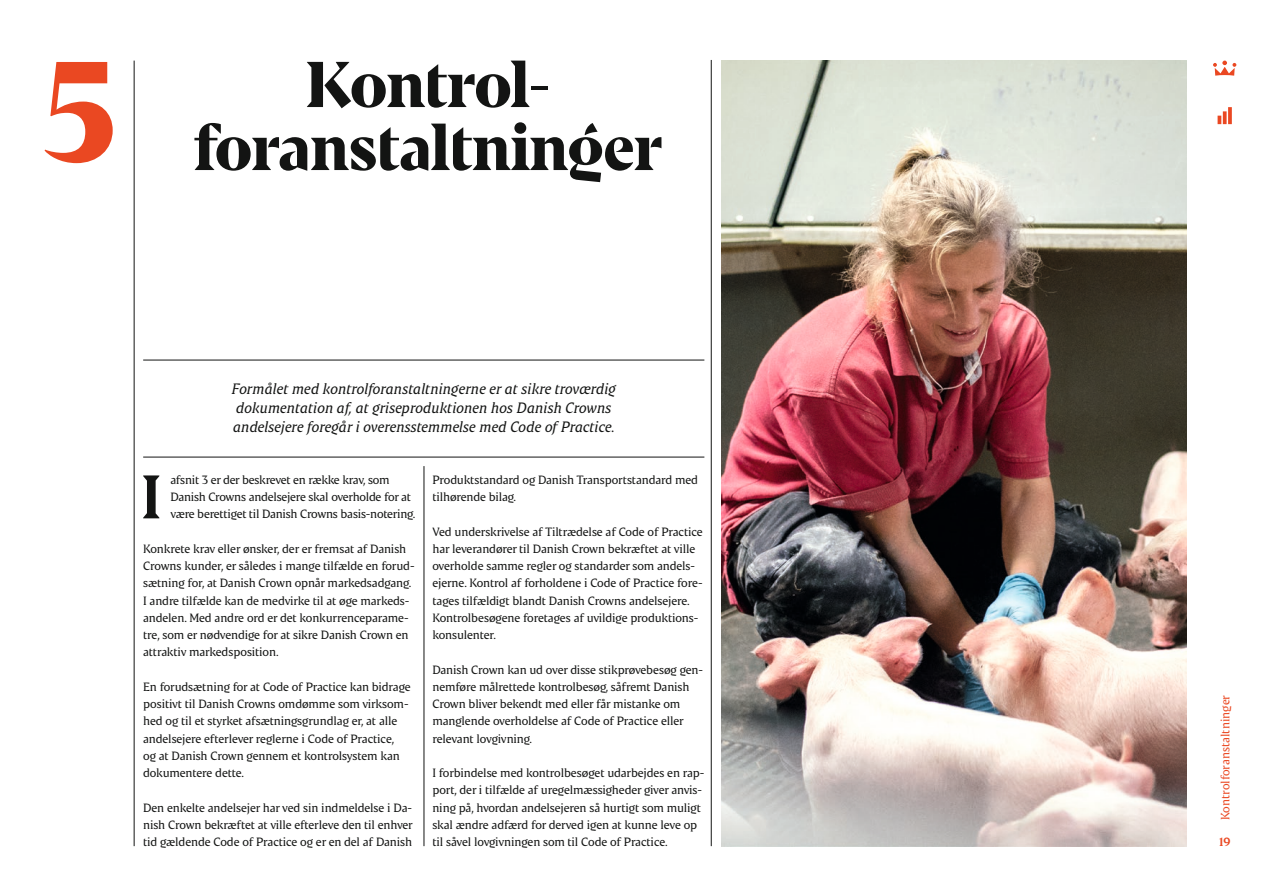
<style>
.page{position:relative;width:1263px;height:893px;background:#fff}
.page>*{position:absolute;margin:0;border:0;box-sizing:border-box;transform-origin:0 0}
.t1{font:700 142.5px "Danish Crown Display";color:#ea4822}
.t2{font:700 64.5px/63px "Danish Crown Display";letter-spacing:-.01em;color:#131413;text-align:center}
.Brød{font:700 61.35px "Danish Crown Text";color:#131413}
.Intro{font:italic 15px/18.8px "Danish Crown Text";letter-spacing:.01em;color:#131413}
.Brød-2{font:12px/17.2px "Danish Crown Text";letter-spacing:-.015em;color:#131413}
.t3{font:12px "Danish Crown Text";letter-spacing:-.005em;color:#ea4822}
.t4{font:700 12px "Danish Crown Text";color:#ea4822}
</style>
<div class="page">
<hr style="left:134px;top:61px;width:1px;height:785px;background:#131413">
<hr style="left:711px;top:60px;width:1px;height:786px;background:#131413">
<hr style="left:424px;top:466px;width:1px;height:380px;background:#131413">
<img style="left:722px;top:61px;width:464px;height:785px">
<hr style="left:143px;top:457px;width:561px;height:1px;background:#131413">
<hr style="left:143px;top:360px;width:561px;height:1px;background:#131413">
<svg style="left:1217px;top:111px;width:9px;height:13px"></svg>
<svg style="left:1228px;top:107px;width:4px;height:17px"></svg>
<svg style="left:1213px;top:61px;width:23px;height:15px"></svg>
<p class="t1" style="left:43px;top:21px;width:74px">5</p>
<p class="t2" style="left:194px;top:52px;width:471px">Kontrol&shy;foranstaltninger</p>
<p class="Intro" style="left:232px;top:379px;width:385px">Formålet med kontrolforanstaltningerne er at sikre troværdig dokumentation af, at griseproduktionen hos Danish Crowns andelsejere foregår i overensstemmelse med Code of Practice.</p>
<p class="Brød" style="left:141px;top:458px;width:22px">I</p>
<p class="Brød-2" style="left:170px;top:471px;width:246px">afsnit 3 er der beskrevet en række krav, som<br>Danish Crowns andelsejere skal overholde for at være berettiget til Danish Crowns basis-notering.</p>
<p class="Brød-2" style="left:143px;top:540px;width:273px">Konkrete krav eller ønsker, der er fremsat af Danish Crowns kunder, er således i mange tilfælde en forud&shy;sætning for, at Danish Crown opnår markedsadgang.<br>I andre tilfælde kan de medvirke til at øge markeds&shy;andelen. Med andre ord er det konkurrenceparame&shy;tre, som er nødvendige for at sikre Danish Crown en attraktiv markedsposition.</p>
<p class="Brød-2" style="left:143px;top:678px;width:269px">En forudsætning for at Code of Practice kan bidrage positivt til Danish Crowns omdømme som virksom&shy;hed og til et styrket afsætningsgrundlag er, at alle andelsejere efterlever reglerne i Code of Practice,<br>og at Danish Crown gennem et kontrolsystem kan dokumentere dette.</p>
<p class="Brød-2" style="left:143px;top:799px;width:271px;text-align:justify">Den enkelte andelsejer har ved sin indmeldelse i Da&shy;nish Crown bekræftet at ville efterleve den til enhver tid gældende Code of Practice og er en del af Danish</p>
<p class="Brød-2" style="left:432px;top:471px;width:267px">Produktstandard og Danish Transportstandard med tilhørende bilag.</p>
<p class="Brød-2" style="left:432px;top:523px;width:272px">Ved underskrivelse af Tiltrædelse af Code of Practice har leverandører til Danish Crown bekræftet at ville overholde samme regler og standarder som andels&shy;ejerne. Kontrol af forholdene i Code of Practice fore&shy;tages tilfældigt blandt Danish Crowns andelsejere.<br>Kontrolbesøgene foretages af uvildige produktions&shy;konsulenter.</p>
<p class="Brød-2" style="left:432px;top:661px;width:272px">Danish Crown kan ud over disse stikprøvebesøg gen&shy;nemføre målrettede kontrolbesøg, såfremt Danish Crown bliver bekendt med eller får mistanke om manglende overholdelse af Code of Practice eller relevant lovgivning.</p>
<p class="Brød-2" style="left:432px;top:764px;width:273px">I forbindelse med kontrolbesøget udarbejdes en rap&shy;port, der i tilfælde af uregelmæssigheder giver anvis&shy;ning på, hvordan andelsejeren så hurtigt som muligt skal ændre adfærd for derved igen at kunne leve op til såvel lovgivningen som til Code of Practice.</p>
<p class="t3" style="left:1218px;top:820px;width:127px;rotate:-90deg">Kontrolforanstaltninger</p>
<p class="t4" style="left:1219px;top:834px;width:13px">19</p>
</div>
